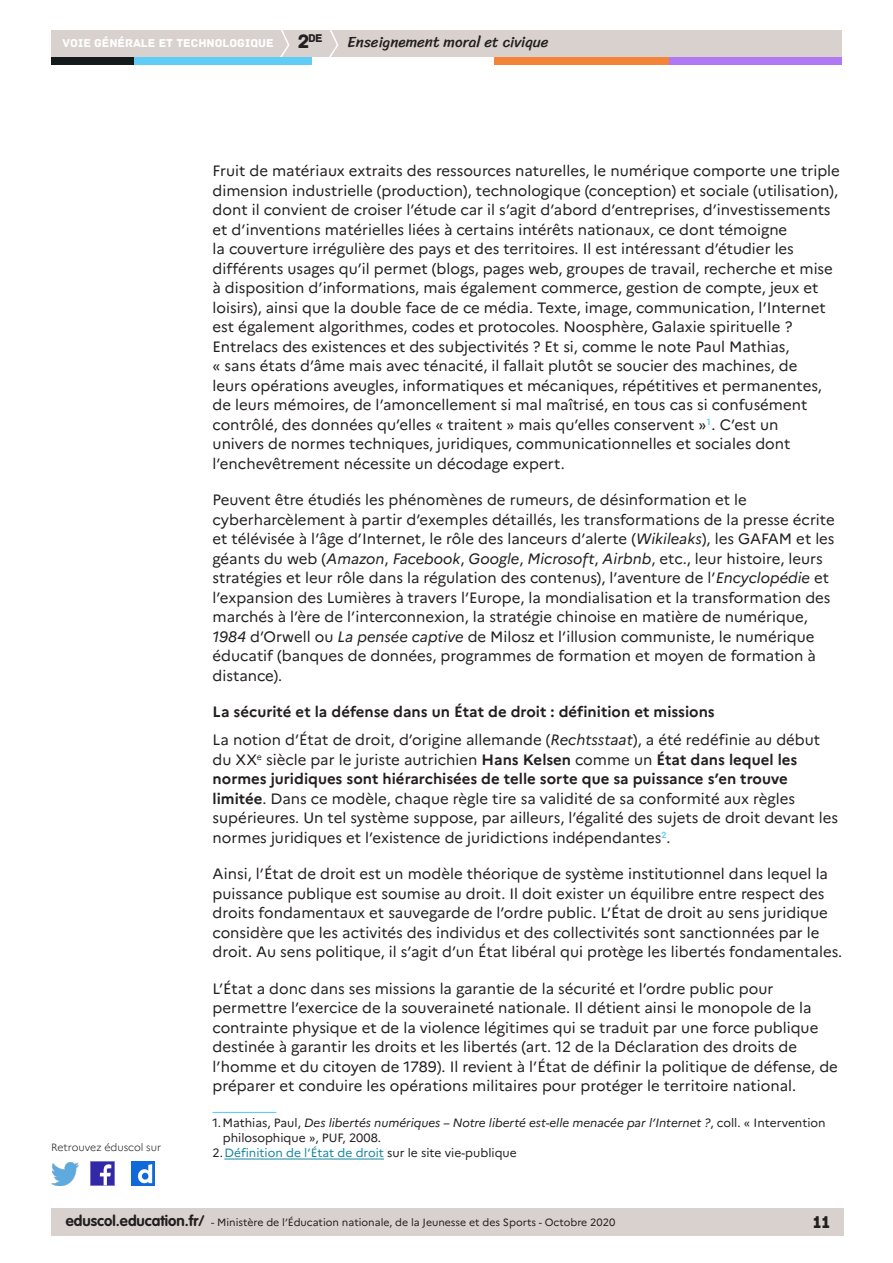
<style>
.page{position:relative;width:893px;height:1263px;background:#fff}
.page>*{position:absolute;margin:0;border:0;box-sizing:border-box;transform-origin:0 0}
.t1{font:18px "Archive";color:#231f20}
.Texte_courant{font:15px/19.5px "Marianne";color:#231f20}
._04_titre_4{font:700 15px "Marianne";color:#231f20}
.t2{font:15px "Sriracha";color:#231f20}
._11_note_bas_de_page{font:italic 12px/15px "Marianne";color:#231f20}
._11_note_bas_de_page-2{font:12px "Marianne";color:#16879f}
.t3{font:12px "Archive";color:#fff}
.t4{font:11.85px "Archive";color:#231f20}
.t5{font:10.5px "Marianne";color:#231f20}
.t6{font:300 10.5px "Marianne";color:#231f20}
.s1{font-size:20.4px}
.s2{font-style:italic}
.s3{font-weight:700}
.s4{font-style:normal}
.s5{color:#231f20}
.s6{font-family:"VAG Rounded Std";font-weight:700;font-size:15px}
</style>
<div class="page">
<div style="left:51px;top:1209px;width:792px;height:27px;background:#d8d1ce"></div>
<img style="left:91px;top:1162px;width:23px;height:23px">
<img style="left:51px;top:1163px;width:28px;height:22px">
<img style="left:132px;top:1162px;width:22px;height:23px">
<div style="left:51px;top:30px;width:791px;height:27px;background:#d8d1ce"></div>
<svg style="left:280px;top:30px;width:10px;height:27px"></svg>
<svg style="left:329px;top:30px;width:9px;height:27px"></svg>
<div style="left:133px;top:57px;width:179px;height:8px;background:#5fcdf5"></div>
<div style="left:51px;top:57px;width:82px;height:8px;background:#141a1c"></div>
<div style="left:667px;top:57px;width:175px;height:8px;background:#b078f2"></div>
<div style="left:494px;top:57px;width:175px;height:8px;background:#f48437"></div>
<hr style="left:213px;top:1112px;width:63px;height:1px;background:#5fcdf5">
<hr style="left:224px;top:1158px;width:160px;height:1px;background:#16879f">
<p class="t4" style="left:298px;top:31px;width:27px"><span class="s1">2</span>de</p>
<p class="t3" style="left:63px;top:36px;width:212px">VOIE GÉNÉRALE ET TECHNOLOGIQUE</p>
<p class="t2" style="left:348px;top:33px;width:202px">Enseignement moral et civique</p>
<p class="t6" style="left:51px;top:1141px;width:112px">Retrouvez éduscol sur</p>
<p class="Texte_courant" style="left:213px;top:161px;width:629px">Fruit de matériaux extraits des ressources naturelles, le numérique comporte une triple dimension industrielle (production), technologique (conception) et sociale (utilisation), dont il convient de croiser l’étude car il s’agit d’abord d’entreprises, d’investissements et d’inventions matérielles liées à certains intérêts nationaux, ce dont témoigne<br>la couverture irrégulière des pays et des territoires. Il est intéressant d’étudier les différents usages qu’il permet (blogs, pages web, groupes de travail, recherche et mise à disposition d’informations, mais également commerce, gestion de compte, jeux et loisirs), ainsi que la double face de ce média. Texte, image, communication, l’Internet est également algorithmes, codes et protocoles. Noosphère, Galaxie spirituelle ?<br>Entrelacs des existences et des subjectivités ? Et si, comme le note Paul Mathias,<br>« sans états d’âme mais avec ténacité, il fallait plutôt se soucier des machines, de<br>leurs opérations aveugles, informatiques et mécaniques, répétitives et permanentes, de leurs mémoires, de l’amoncellement si mal maîtrisé, en tous cas si confusément contrôlé, des données qu’elles « traitent » mais qu’elles conservent »<sup>1</sup>. C’est un<br>univers de normes techniques, juridiques, communicationnelles et sociales dont l’enchevêtrement nécessite un décodage expert.</p>
<p class="Texte_courant" style="left:213px;top:490px;width:624px">Peuvent être étudiés les phénomènes de rumeurs, de désinformation et le cyberharcèlement à partir d’exemples détaillés, les transformations de la presse écrite et télévisée à l’âge d’Internet, le rôle des lanceurs d’alerte (<span class="s2">Wikileaks</span>), les GAFAM et les géants du web (<span class="s2">Amazon</span>, <span class="s2">Facebook</span>, <span class="s2">Google</span>, <span class="s2">Microsoft</span>, <span class="s2">Airbnb</span>, etc., leur histoire, leurs stratégies et leur rôle dans la régulation des contenus), l’aventure de l’<span class="s2">Encyclopédie</span> et l’expansion des Lumières à travers l’Europe, la mondialisation et la transformation des marchés à l’ère de l’interconnexion, la stratégie chinoise en matière de numérique, <span class="s2">1984</span> d’Orwell ou <span class="s2">La pensée captive</span> de Milosz et l’illusion communiste, le numérique éducatif (banques de données, programmes de formation et moyen de formation à distance).</p>
<p class="_04_titre_4" style="left:213px;top:703px;width:504px">La sécurité et la défense dans un État de droit : définition et missions</p>
<p class="Texte_courant" style="left:213px;top:730px;width:627px">La notion d’État de droit, d’origine allemande (<span class="s2">Rechtsstaat</span>), a été redéfinie au début du XX<sup>e</sup> siècle par le juriste autrichien <span class="s3">Hans Kelsen</span> comme un <span class="s3">État dans lequel les normes juridiques sont hiérarchisées de telle sorte que sa puissance s’en trouve limitée</span>. Dans ce modèle, chaque règle tire sa validité de sa conformité aux règles supérieures. Un tel système suppose, par ailleurs, l’égalité des sujets de droit devant les normes juridiques et l’existence de juridictions indépendantes<sup>2</sup>.</p>
<p class="Texte_courant" style="left:213px;top:864px;width:631px">Ainsi, l’État de droit est un modèle théorique de système institutionnel dans lequel la puissance publique est soumise au droit. Il doit exister un équilibre entre respect des droits fondamentaux et sauvegarde de l’ordre public. L’État de droit au sens juridique considère que les activités des individus et des collectivités sont sanctionnées par le droit. Au sens politique, il s’agit d’un État libéral qui protège les libertés fondamentales.</p>
<p class="Texte_courant" style="left:213px;top:978px;width:627px">L’État a donc dans ses missions la garantie de la sécurité et l’ordre public pour permettre l’exercice de la souveraineté nationale. Il détient ainsi le monopole de la contrainte physique et de la violence légitimes qui se traduit par une force publique destinée à garantir les droits et les libertés (art. 12 de la Déclaration des droits de l’homme et du citoyen de 1789). Il revient à l’État de définir la politique de défense, de préparer et conduire les opérations militaires pour protéger le territoire national.</p>
<p class="_11_note_bas_de_page" style="left:223px;top:1116px;width:604px;text-indent:-10px"><span class="s4">1. Mathias, Paul,</span> Des libertés numériques – Notre liberté est-elle menacée par l’Internet ?<span class="s4">, coll. « Intervention philosophique », PUF, 2008.</span></p>
<p class="_11_note_bas_de_page-2" style="left:213px;top:1146px;width:306px"><span class="s5">2.</span> Définition de l’État de droit <span class="s5">sur le site vie-publique</span></p>
<p class="t5" style="left:66px;top:1216px;width:551px"><span class="s6">eduscol.education.fr/</span> - Ministère de l’Éducation nationale, de la Jeunesse et des Sports - Octobre 2020</p>
<p class="t1" style="left:813px;top:1211px;width:19px">11</p>
</div>
